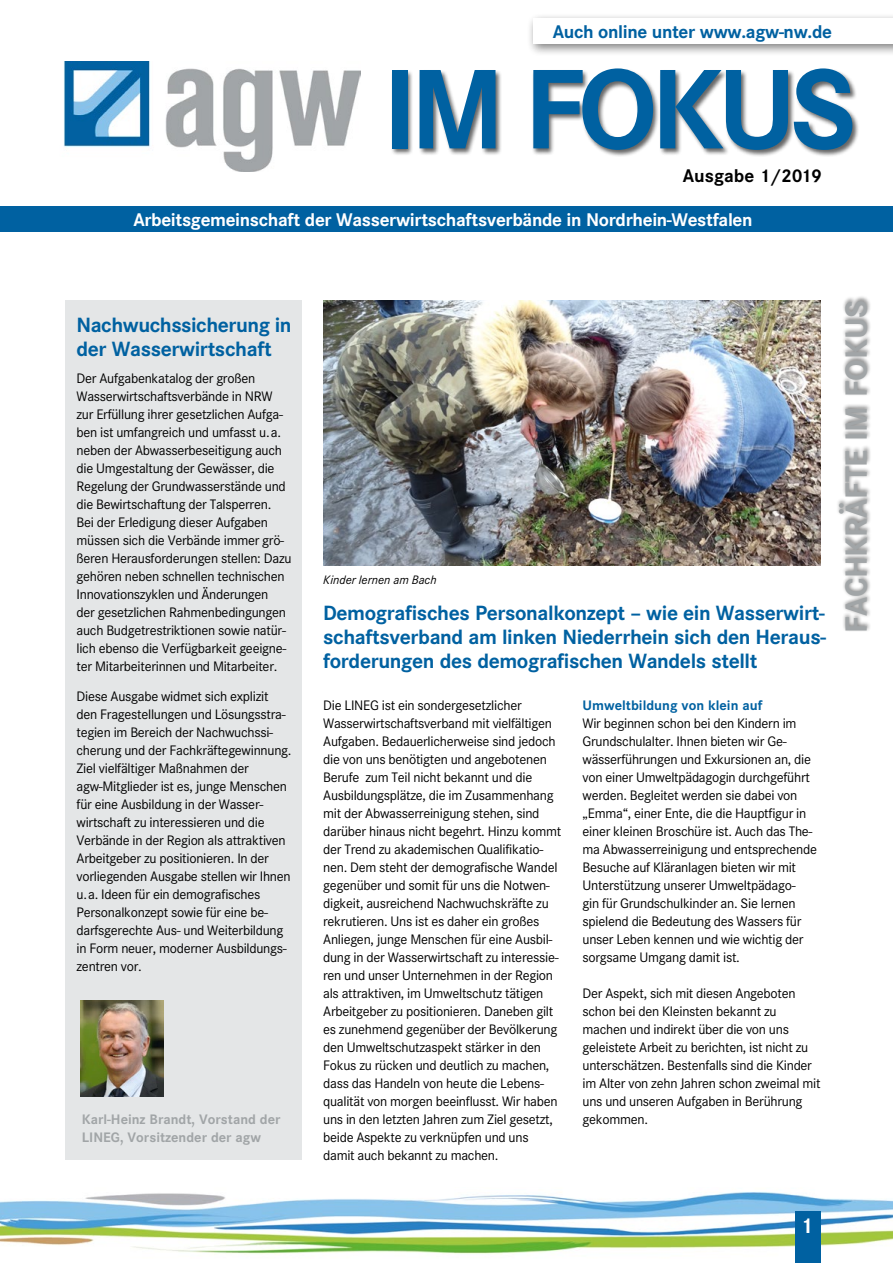
<style>
.page{position:relative;width:893px;height:1263px;background:#fff}
.page>*{position:absolute;margin:0;border:0;box-sizing:border-box;transform-origin:0 0}
.t1{font:700 111px "Corporate SBQ";letter-spacing:-.06em;color:#0061a1}
.t2{font:700 30px "Corporate SBQ";color:#a1a5a7}
.t3{font:700 21px "Corporate SBQ";color:#fff}
.t4{font:700 20.25px/24.3px "Corporate SBQ";letter-spacing:-.02em;color:#0061a1}
.t5{font:700 18px "Corporate SBQ";letter-spacing:-.02em;color:#fff}
.t6{font:700 18px "Corporate SBQ";letter-spacing:-.02em;color:#0061a1}
.t7{font:700 18px "Corporate SBQ";color:#000}
.t8{font:13.5px/18px "Corporate SBQ";letter-spacing:-.02em;color:#000}
.t9{font:700 13.5px "Corporate SBQ";color:#a1a5a7}
.t10{font:700 13.5px "Corporate SBQ";color:#0061a1}
.t11{font:italic 12px "Corporate SBQ";color:#000}
</style>
<div class="page">
<div style="left:65px;top:301px;width:237px;height:859px;background:#e4e6e7"></div>
<img style="left:81px;top:1000px;width:82px;height:96px">
<img style="left:323px;top:301px;width:498px;height:265px">
<img style="left:63px;top:61px;width:297px;height:111px">
<div style="left:0;top:207px;width:893px;height:25px;background:#0061a1"></div>
<div style="left:391px;top:68px;width:468px;height:89px;background:#000;opacity:.6"></div>
<div style="left:527px;top:13px;width:366px;height:44px;background:#000;opacity:.5"></div>
<div style="left:534px;top:18px;width:359px;height:26px;background:#fff"></div>
<img style="left:0;top:1192px;width:893px;height:63px">
<div style="left:837px;top:295px;width:35px;height:337px;background:#000;opacity:.5"></div>
<div style="left:795px;top:1211px;width:26px;height:52px;background:#0061a1"></div>
<h3 class="t6" style="left:553px;top:20px;width:281px">Auch online unter www.agw-nw.de</h3>
<h1 class="t1" style="left:383px;top:42px;width:475px">IM FOKUS</h1>
<h3 class="t7" style="left:683px;top:164px;width:141px">Ausgabe 1/2019</h3>
<h3 class="t5" style="left:133px;top:209px;width:621px">Arbeitsgemeinschaft der Wasserwirtschaftsverbände in Nordrhein-Westfalen</h3>
<h3 class="t4" style="left:77px;top:313px;width:217px">Nachwuchssicherung in der Wasserwirtschaft</h3>
<p class="t8" style="left:77px;top:369px;width:216px">Der Aufgabenkatalog der großen Wasserwirtschaftsverbände in NRW zur Erfüllung ihrer gesetzlichen Aufga&shy;ben ist umfangreich und umfasst u.a. neben der Abwasserbeseitigung auch die Umgestaltung der Gewässer, die Regelung der Grundwasserstände und die Bewirtschaftung der Talsperren.<br>Bei der Erledigung dieser Aufgaben müssen sich die Verbände immer grö&shy;ßeren Herausforderungen stellen: Dazu gehören neben schnellen technischen Innovationszyklen und Änderungen<br>der gesetzlichen Rahmenbedingungen auch Budgetrestriktionen sowie natür&shy;lich ebenso die Verfügbarkeit geeigne&shy;ter Mitarbeiterinnen und Mitarbeiter.</p>
<p class="t8" style="left:77px;top:688px;width:216px">Diese Ausgabe widmet sich explizit den Fragestellungen und Lösungsstra&shy;tegien im Bereich der Nachwuchssi&shy;cherung und der Fachkräftegewinnung.<br>Ziel vielfältiger Maßnahmen der agw-Mitglieder ist es, junge Menschen für eine Ausbildung in der Wasser&shy;wirtschaft zu interessieren und die Verbände in der Region als attraktiven Arbeitgeber zu positionieren. In der vorliegenden Ausgabe stellen wir Ihnen u.a. Ideen für ein demografisches Personalkonzept sowie für eine be&shy;darfsgerechte Aus- und Weiterbildung in Form neuer, moderner Ausbildungs&shy;zentren vor.</p>
<p class="t8" style="left:323px;top:696px;width:240px">Die LINEG ist ein sondergesetzlicher Wasserwirtschaftsverband mit vielfältigen Aufgaben. Bedauerlicherweise sind jedoch die von uns benötigten und angebotenen Berufe zum Teil nicht bekannt und die Ausbildungsplätze, die im Zusammenhang mit der Abwasserreinigung stehen, sind darüber hinaus nicht begehrt. Hinzu kommt der Trend zu akademischen Qualifikatio&shy;nen. Dem steht der demografische Wandel gegenüber und somit für uns die Notwen&shy;digkeit, ausreichend Nachwuchskräfte zu rekrutieren. Uns ist es daher ein großes Anliegen, junge Menschen für eine Ausbil&shy;dung in der Wasserwirtschaft zu interessie&shy;ren und unser Unternehmen in der Region als attraktiven, im Umweltschutz tätigen Arbeitgeber zu positionieren. Daneben gilt es zunehmend gegenüber der Bevölkerung den Umweltschutzaspekt stärker in den Fokus zu rücken und deutlich zu machen, dass das Handeln von heute die Lebens&shy;qualität von morgen beeinflusst. Wir haben uns in den letzten Jahren zum Ziel gesetzt, beide Aspekte zu verknüpfen und uns damit auch bekannt zu machen.</p>
<p class="t11" style="left:323px;top:572px;width:115px">Kinder lernen am Bach</p>
<h3 class="t4" style="left:323px;top:601px;width:504px;text-align:justify">Demografisches Personalkonzept – wie ein Wasserwirt&shy;schaftsverband am linken Niederrhein sich den Heraus&shy;forderungen des demografischen Wandels stellt</h3>
<p class="t10" style="left:583px;top:697px;width:181px">Umweltbildung von klein auf</p>
<p class="t8" style="left:583px;top:714px;width:236px">Wir beginnen schon bei den Kindern im Grundschulalter. Ihnen bieten wir Ge&shy;wässerführungen und Exkursionen an, die von einer Umweltpädagogin durchgeführt werden. Begleitet werden sie dabei von „Emma“, einer Ente, die die Hauptfigur in einer kleinen Broschüre ist. Auch das The&shy;ma Abwasserreinigung und entsprechende Besuche auf Kläranlagen bieten wir mit Unterstützung unserer Umweltpädago-<br>gin für Grundschulkinder an. Sie lernen spielend die Bedeutung des Wassers für unser Leben kennen und wie wichtig der sorgsame Umgang damit ist.</p>
<p class="t8" style="left:583px;top:984px;width:239px">Der Aspekt, sich mit diesen Angeboten schon bei den Kleinsten bekannt zu machen und indirekt über die von uns geleistete Arbeit zu berichten, ist nicht zu unterschätzen. Bestenfalls sind die Kinder im Alter von zehn Jahren schon zweimal mit uns und unseren Aufgaben in Berührung</p>
<p class="t9" style="left:82px;top:1111px;width:200px">Karl-Heinz Brandt, Vorstand der</p>
<p class="t8" style="left:583px;top:1110px;width:67px">gekommen.</p>
<p class="t9" style="left:82px;top:1129px;width:181px">LINEG, Vorsitzender der agw</p>
<h2 class="t2" style="left:838px;top:633px;width:334px;rotate:-90deg">FACHKRÄFTE IM FOKUS</h2>
<h3 class="t3" style="left:800px;top:1213px;width:14px">1</h3>
</div>
